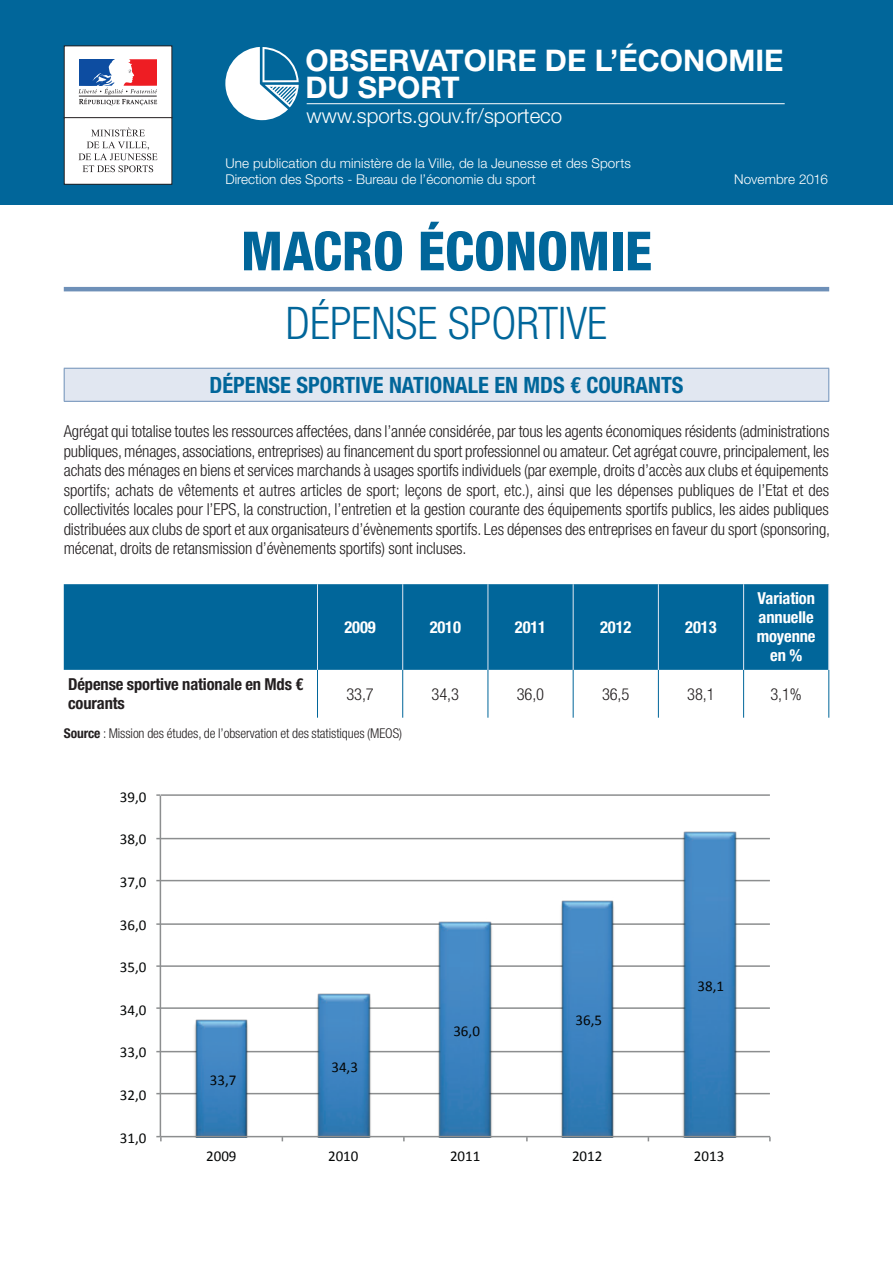
<style>
.page{position:relative;width:893px;height:1263px;background:#fff}
.page>*{position:absolute;margin:0;border:0;box-sizing:border-box;transform-origin:0 0}
.t1{font:800 condensed 54px "Helvetica Neue LT Std";color:#01669a}
.t2{font:300 condensed 45px "Helvetica Neue LT Std";color:#01669a}
.t3{font:700 29.85px/27.3px "Helvetica Neue LT Std";color:#fff}
.t4{font:700 condensed 22.5px "Helvetica Neue LT Std";color:#01669a}
.t5{font:300 20.55px "Helvetica Neue LT Std";color:#fff}
.t6{font:300 condensed 16.5px/19.5px "Helvetica Neue LT Std";letter-spacing:-.005em;color:#231f20;text-align:justify}
.t7{font:700 condensed 16.5px/19px "Helvetica Neue LT Std";letter-spacing:-.005em;color:#fff;text-align:center}
.t8{font:700 condensed 16.5px/19px "Helvetica Neue LT Std";color:#231f20}
.t9{font:15px "Calibri";color:#030505}
.t10{font:300 13.5px/16.6px "Helvetica Neue LT Std";color:#fff}
.t11{font:300 condensed 13.5px "Helvetica Neue LT Std";letter-spacing:-.005em;color:#231f20}
.s1{font-weight:700}
</style>
<div class="page">
<div style="left:0;top:0;width:893px;height:204px;background:#01669a"></div>
<div style="left:64px;top:46px;width:108px;height:72px;background:#fff"></div>
<div style="left:64px;top:45px;width:108px;height:73px;border:1px solid #231f20"></div>
<svg style="left:78px;top:59px;width:79px;height:46px"></svg>
<div style="left:64px;top:118px;width:108px;height:66px;background:#fff"></div>
<div style="left:64px;top:117px;width:108px;height:68px;border:1px solid #231f20"></div>
<svg style="left:79px;top:128px;width:79px;height:44px"></svg>
<svg style="left:225px;top:47px;width:74px;height:73px"></svg>
<hr style="left:307px;top:103px;width:478px;height:1px;background:#fff">
<div style="left:64px;top:368px;width:765px;height:33px;background:#e1e7f1"></div>
<hr style="left:64px;top:368px;width:765px;height:1px;background:#6e90b8">
<hr style="left:64px;top:369px;width:1px;height:32px;background:#6e90b8">
<hr style="left:828px;top:369px;width:1px;height:32px;background:#6e90b8">
<hr style="left:64px;top:401px;width:765px;height:1px;background:#6e90b8">
<div style="left:64px;top:584px;width:764px;height:86px;background:#01669a"></div>
<svg style="left:403px;top:670px;width:342px;height:48px"></svg>
<hr style="left:658px;top:670px;width:1px;height:48px;background:#01669a">
<hr style="left:743px;top:670px;width:1px;height:48px;background:#01669a">
<hr style="left:828px;top:670px;width:1px;height:48px;background:#01669a">
<hr style="left:317px;top:584px;width:1px;height:86px;background:#e1e7f1">
<hr style="left:402px;top:584px;width:1px;height:86px;background:#e1e7f1">
<hr style="left:488px;top:584px;width:1px;height:86px;background:#e1e7f1">
<hr style="left:573px;top:584px;width:1px;height:86px;background:#e1e7f1">
<hr style="left:658px;top:584px;width:1px;height:86px;background:#e1e7f1">
<hr style="left:743px;top:584px;width:1px;height:86px;background:#e1e7f1">
<hr style="left:828px;top:584px;width:1px;height:86px;background:#e1e7f1">
<hr style="left:317px;top:670px;width:1px;height:48px;background:#01669a">
<hr style="left:402px;top:670px;width:1px;height:48px;background:#01669a">
<hr style="left:488px;top:670px;width:1px;height:48px;background:#01669a">
<hr style="left:573px;top:670px;width:1px;height:48px;background:#01669a">
<svg style="left:156px;top:794px;width:615px;height:348px"></svg>
<hr style="left:64px;top:287px;width:765px;height:4px;background:#6e90b8">
<h3 class="t3" style="left:305px;top:46px;width:479px">OBSERVATOIRE DE L’ÉCONOMIE<br>DU SPORT</h3>
<p class="t5" style="left:307px;top:103px;width:257px">www.sports.gouv.fr/sporteco</p>
<p class="t10" style="left:225px;top:154px;width:407px">Une publication du ministère de la Ville, de la Jeunesse et des Sports<br>Direction des Sports - Bureau de l’économie du sport</p>
<h1 class="t1" style="left:241px;top:218px;width:413px">MACRO ÉCONOM IE</h1>
<h2 class="t2" style="left:286px;top:297px;width:323px">dépense Sportive</h2>
<p class="t10" style="left:734px;top:171px;width:95px">Novembre 2016</p>
<h3 class="t4" style="left:209px;top:371px;width:475px">Dépense sportive nationale en Mds € courants</h3>
<p class="t6" style="left:64px;top:422px;width:768px">Agrégat qui totalise toutes les ressources affectées, dans l’année considérée, par tous les agents économiques résidents (administrations publiques, ménages, associations, entreprises) au financement du sport professionnel ou amateur. Cet agrégat couvre, principalement, les achats des ménages en biens et services marchands à usages sportifs individuels (par exemple, droits d’accès aux clubs et équipements sportifs; achats de vêtements et autres articles de sport; leçons de sport, etc.), ainsi que les dépenses publiques de l’Etat et des collectivités locales pour l’EPS, la construction, l’entretien et la gestion courante des équipements sportifs publics, les aides publiques distribuées aux clubs de sport et aux organisateurs d’évènements sportifs. Les dépenses des entreprises en faveur du sport (sponsoring, mécenat, droits de retansmission d’évènements sportifs) sont incluses.</p>
<p class="t7" style="left:344px;top:617px;width:33px">2009</p>
<p class="t7" style="left:430px;top:617px;width:33px">2010</p>
<p class="t7" style="left:515px;top:617px;width:33px">2011</p>
<p class="t7" style="left:600px;top:617px;width:33px">2012</p>
<p class="t7" style="left:685px;top:617px;width:33px">2013</p>
<p class="t7" style="left:757px;top:589px;width:60px">Variation annuelle moyenne en %</p>
<p class="t8" style="left:68px;top:675px;width:237px">Dépense sportive nationale en Mds € courants</p>
<p class="t6" style="left:346px;top:684px;width:29px">33,7</p>
<p class="t6" style="left:432px;top:684px;width:29px">34,3</p>
<p class="t6" style="left:517px;top:684px;width:29px">36,0</p>
<p class="t6" style="left:602px;top:684px;width:29px">36,5</p>
<p class="t6" style="left:687px;top:684px;width:29px">38,1</p>
<p class="t6" style="left:770px;top:684px;width:33px">3,1%</p>
<p class="t11" style="left:64px;top:726px;width:340px"><span class="s1">Source</span> : Mission des études, de l’observation et des statistiques (MEOS)</p>
<p class="t9" style="left:120px;top:787px;width:28px">39,0</p>
<p class="t9" style="left:120px;top:830px;width:28px">38,0</p>
<p class="t9" style="left:120px;top:872px;width:28px">37,0</p>
<p class="t9" style="left:120px;top:915px;width:28px">36,0</p>
<p class="t9" style="left:120px;top:958px;width:28px">35,0</p>
<p class="t9" style="left:120px;top:1000px;width:28px">34,0</p>
<p class="t9" style="left:120px;top:1043px;width:28px">33,0</p>
<p class="t9" style="left:120px;top:1085px;width:28px">32,0</p>
<p class="t9" style="left:120px;top:1128px;width:28px">31,0</p>
<p class="t9" style="left:210px;top:1070px;width:28px">33,7</p>
<p class="t9" style="left:331px;top:1058px;width:28px">34,3</p>
<p class="t9" style="left:453px;top:1021px;width:28px">36,0</p>
<p class="t9" style="left:576px;top:1011px;width:28px">36,5</p>
<p class="t9" style="left:698px;top:977px;width:28px">38,1</p>
<p class="t9" style="left:206px;top:1147px;width:32px">2009</p>
<p class="t9" style="left:328px;top:1147px;width:32px">2010</p>
<p class="t9" style="left:450px;top:1147px;width:32px">2011</p>
<p class="t9" style="left:572px;top:1147px;width:32px">2012</p>
<p class="t9" style="left:694px;top:1147px;width:32px">2013</p>
</div>
